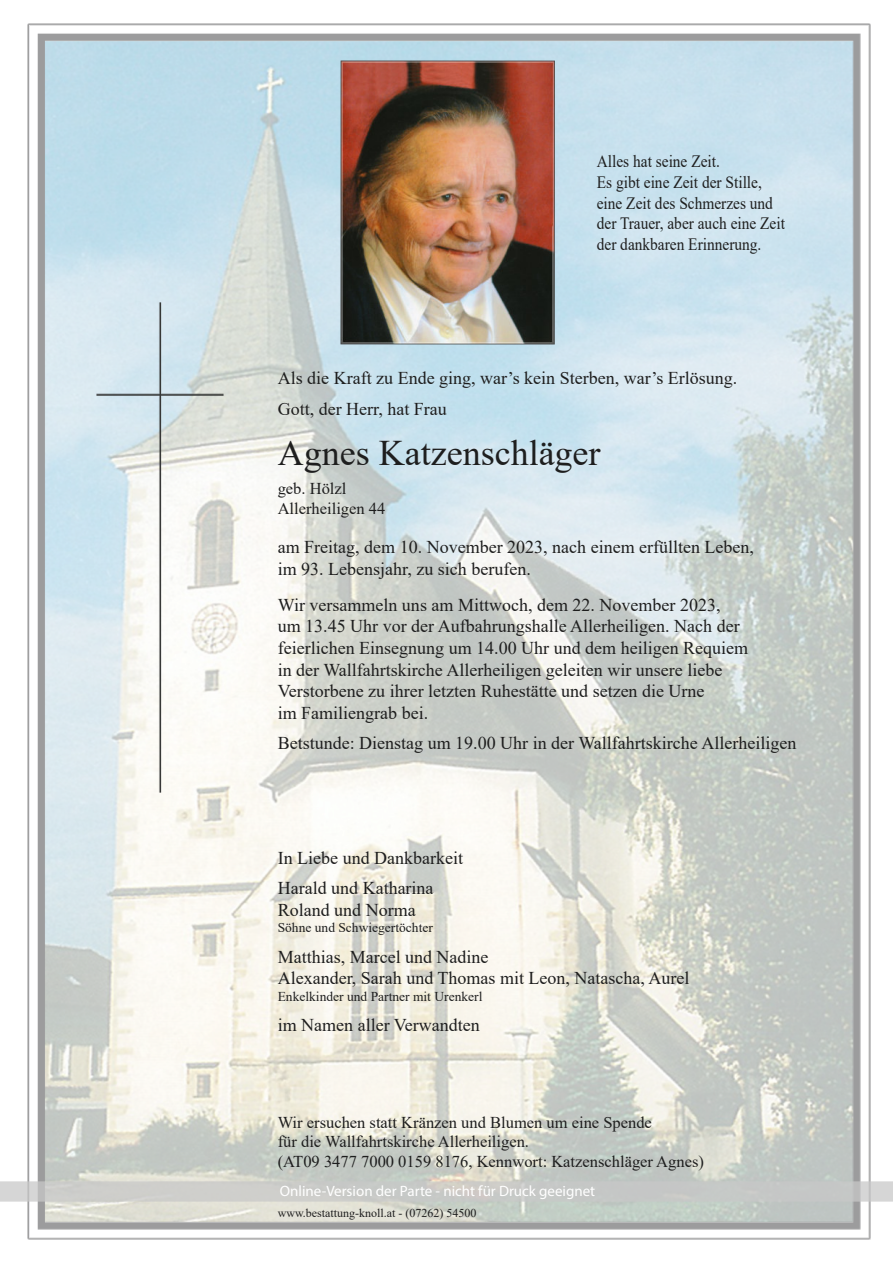
<style>
.page{position:relative;width:893px;height:1263px;background:#fff}
.page>*{position:absolute;margin:0;border:0;box-sizing:border-box;transform-origin:0 0}
.t1{font:36px "Times New Roman";color:#1e1e1e}
.t2{font:18px/21.6px "Times New Roman";color:#1e1e1e}
.t3{font:17.25px/20.7px "Times New Roman";color:#1e1e1e;scale:.89 1}
.t4{font:16.5px/19.8px "Times New Roman";color:#1e1e1e}
.t5{font:15px "Myriad Pro";color:#fff}
.t6{font:13.5px "Times New Roman";color:#1e1e1e}
.t7{font:12px "Times New Roman";color:#1e1e1e}
</style>
<div class="page">
<img style="left:27px;top:23px;width:843px;height:1217px">
<img style="left:96px;top:303px;width:128px;height:489px">
<img style="left:0;top:1182px;width:893px;height:20px">
<img style="left:341px;top:60px;width:213px;height:285px">
<p class="t3" style="left:597px;top:153px;width:213px">Alles hat seine Zeit.<br>Es gibt eine Zeit der Stille, eine Zeit des Schmerzes und der Trauer, aber auch eine Zeit der dankbaren Erinnerung.</p>
<p class="t2" style="left:278px;top:364px;width:461px;line-height:30.6px">Als die Kraft zu Ende ging, war’s kein Sterben, war’s Erlösung.<br>Gott, der Herr, hat Frau</p>
<h1 class="t1" style="left:278px;top:440px;width:324px">Agnes Katzenschläger</h1>
<p class="t4" style="left:278px;top:480px;width:109px">geb. Hölzl<br>Allerheiligen 44</p>
<p class="t2" style="left:278px;top:538px;width:478px">am Freitag, dem 10. November 2023, nach einem erfüllten Leben, im 93. Lebensjahr, zu sich berufen.</p>
<p class="t2" style="left:278px;top:596px;width:472px">Wir versammeln uns am Mittwoch, dem 22. November 2023,<br>um 13.45 Uhr vor der Aufbahrungshalle Allerheiligen. Nach der feierlichen Einsegnung um 14.00 Uhr und dem heiligen Requiem in der Wallfahrtskirche Allerheiligen geleiten wir unsere liebe Verstorbene zu ihrer letzten Ruhestätte und setzen die Urne<br>im Familiengrab bei.</p>
<p class="t2" style="left:278px;top:734px;width:520px">Betstunde: Dienstag um 19.00 Uhr in der Wallfahrtskirche Allerheiligen</p>
<p class="t2" style="left:278px;top:844px;width:187px;line-height:30.6px">In Liebe und Dankbarkeit<br>Harald und Katharina</p>
<p class="t2" style="left:278px;top:901px;width:139px">Roland und Norma</p>
<p class="t6" style="left:278px;top:923px;width:157px">Söhne und Schwiegertöchter</p>
<p class="t2" style="left:278px;top:948px;width:413px">Matthias, Marcel und Nadine<br>Alexander, Sarah und Thomas mit Leon, Natascha, Aurel</p>
<p class="t6" style="left:278px;top:991px;width:206px">Enkelkinder und Partner mit Urenkerl</p>
<p class="t2" style="left:278px;top:1016px;width:204px">im Namen aller Verwandten</p>
<p class="t4" style="left:278px;top:1114px;width:428px">Wir ersuchen statt Kränzen und Blumen um eine Spende<br>für die Wallfahrtskirche Allerheiligen.<br>(AT09 3477 7000 0159 8176, Kennwort: Katzenschläger Agnes)</p>
<p class="t5" style="left:280px;top:1185px;width:317px">Online-Version der Parte - nicht für Druck geeignet</p>
<p class="t7" style="left:278px;top:1209px;width:200px">www.bestattung-knoll.at - (07262) 54500</p>
</div>
